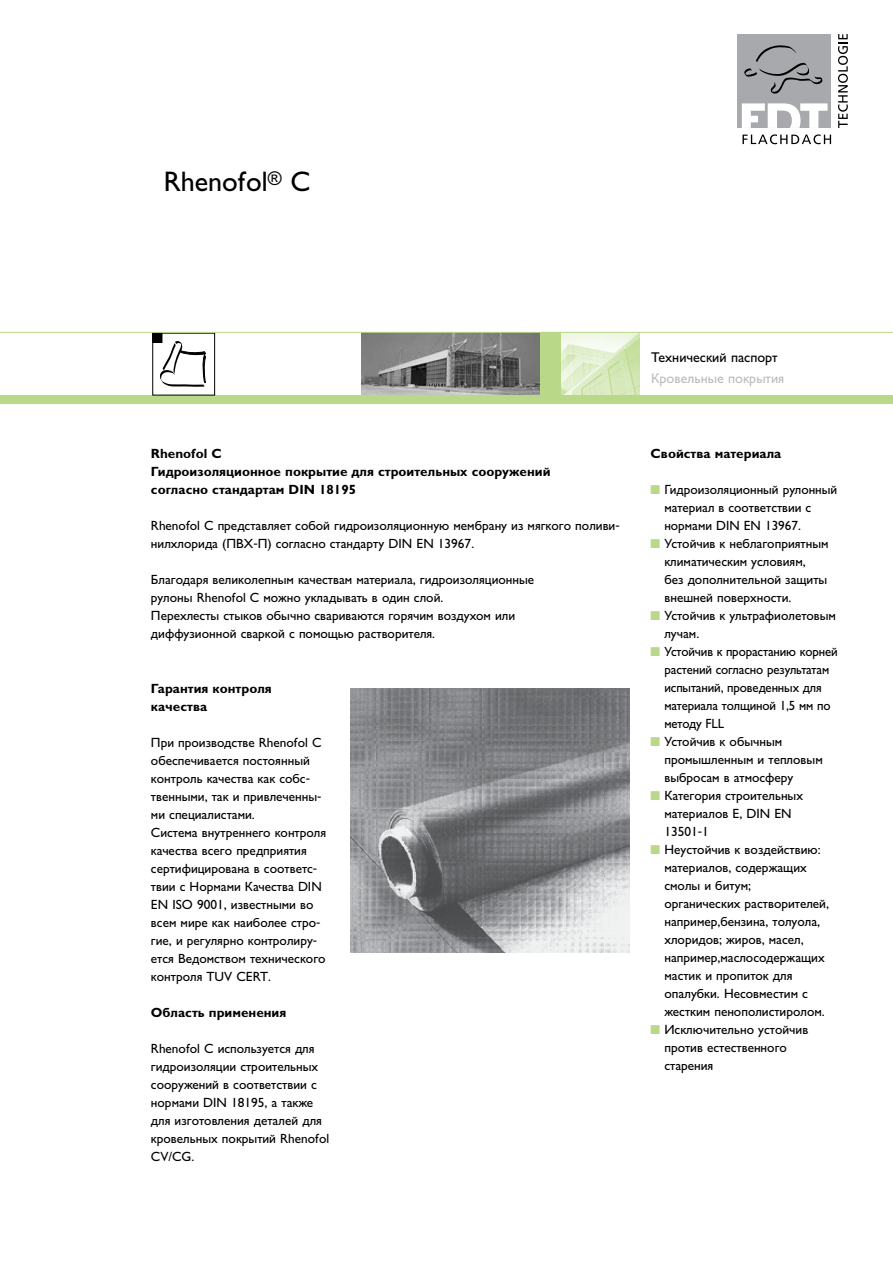
<style>
.page{position:relative;width:893px;height:1263px;background:#fff}
.page>*{position:absolute;margin:0;border:0;box-sizing:border-box;transform-origin:0 0}
.t1{font:27px "Gals";color:#000}
.t2{font:13.5px "Gals";color:#000}
.t3{font:13.5px "Gals";color:#bcbdc0}
.t4{font:12.75px/18px "Gals";color:#000}
.t5{font:700 12.75px/18px "Gals";color:#000}
.s1{color:#b9d989}
</style>
<div class="page">
<img style="left:351px;top:689px;width:278px;height:263px">
<img style="left:362px;top:333px;width:178px;height:62px">
<div style="left:540px;top:332px;width:21px;height:64px;background:#b9d989"></div>
<img style="left:561px;top:333px;width:79px;height:62px">
<div style="left:0;top:395px;width:893px;height:9px;background:#b9d989"></div>
<div style="left:152px;top:333px;width:63px;height:62px;border:1px solid #000"></div>
<svg style="left:159px;top:341px;width:48px;height:46px"></svg>
<div style="left:153px;top:333px;width:9px;height:9px;background:#000"></div>
<div style="left:152px;top:333px;width:10px;height:10px;border:1px solid #000"></div>
<div style="left:737px;top:34px;width:94px;height:94px;background:#a7a9ac"></div>
<svg style="left:742px;top:103px;width:86px;height:25px"></svg>
<svg style="left:744px;top:45px;width:78px;height:49px"></svg>
<svg style="left:742px;top:134px;width:89px;height:10px"></svg>
<svg style="left:838px;top:34px;width:10px;height:94px"></svg>
<hr style="left:0;top:332px;width:893px;height:1px;background:#b9d989">
<h1 class="t1" style="left:164px;top:166px;width:148px">Rhenofol<sup>®</sup> C</h1>
<p class="t5" style="left:151px;top:445px;width:401px">Rhenofol C<br>Гидроизоляционное покрытие для строительных сооружений согласно стандартам DIN 18195</p>
<p class="t4" style="left:151px;top:517px;width:470px">Rhenofol C представляет собой гидроизоляционную мембрану из мягкого поливи&shy;нилхлорида (ПВХ-П) согласно стандарту DIN EN 13967.</p>
<p class="t4" style="left:151px;top:571px;width:385px">Благодаря великолепным качествам материала, гидроизоляционные рулоны Rhenofol C можно укладывать в один слой.<br>Перехлесты стыков обычно свариваются горячим воздухом или диффузионной сваркой с помощью растворителя.</p>
<p class="t5" style="left:151px;top:679px;width:122px">Гарантия контроля качества</p>
<p class="t4" style="left:151px;top:734px;width:177px">При производстве Rhenofol C обеспечивается постоянный контроль качества как собс&shy;твенными, так и привлеченны&shy;ми специалистами.<br>Система внутреннего контроля качества всего предприятия сертифицирована в соответс&shy;твии с Нормами Качества DIN<br>EN ISO 9001, известными во всем мире как наиболее стро&shy;гие, и регулярно контролиру&shy;ется Ведомством технического контроля TUV CERT.</p>
<p class="t5" style="left:151px;top:1003px;width:137px">Область применения</p>
<p class="t4" style="left:151px;top:1040px;width:180px">Rhenofol C используется для гидроизоляции строительных сооружений в соответствии с нормами DIN 18195, а также для изготовления деталей для кровельных покрытий Rhenofol<br>CV/CG.</p>
<p class="t2" style="left:651px;top:349px;width:128px">Технический паспорт</p>
<p class="t3" style="left:651px;top:370px;width:135px">Кровельные покрытия</p>
<p class="t5" style="left:651px;top:445px;width:132px">Свойства материала</p>
<p class="t4" style="left:664px;top:481px;width:174px;text-indent:-14px"><span class="s1">■</span> Гидроизоляционный рулонный материал в соответствии с нормами DIN EN 13967.</p>
<p class="t4" style="left:664px;top:535px;width:166px;text-indent:-14px"><span class="s1">■</span> Устойчив к неблагоприятным климатическим условиям,<br>без дополнительной защиты внешней поверхности.</p>
<p class="t4" style="left:664px;top:607px;width:173px;text-indent:-14px"><span class="s1">■</span> Устойчив к ультрафиолетовым лучам.</p>
<p class="t4" style="left:664px;top:643px;width:175px;text-indent:-14px"><span class="s1">■</span> Устойчив к прорастанию корней растений согласно результатам испытаний, проведенных для материала толщиной 1,5 мм по методу FLL</p>
<p class="t4" style="left:664px;top:733px;width:160px;text-indent:-14px"><span class="s1">■</span> Устойчив к обычным промышленным и тепловым выбросам в атмосферу</p>
<p class="t4" style="left:664px;top:787px;width:140px;text-indent:-14px"><span class="s1">■</span> Категория строительных материалов E, DIN EN<br>13501-1</p>
<p class="t4" style="left:664px;top:841px;width:166px;text-indent:-14px"><span class="s1">■</span> Неустойчив к воздействию: материалов, содержащих смолы и битум; органических растворителей, например,бензина, толуола, хлоридов; жиров, масел, например,маслосодержащих мастик и пропиток для опалубки. Несовместим с жестким пенополистиролом.</p>
<p class="t4" style="left:664px;top:1021px;width:145px;text-indent:-14px"><span class="s1">■</span> Исключительно устойчив против естественного старения</p>
</div>
